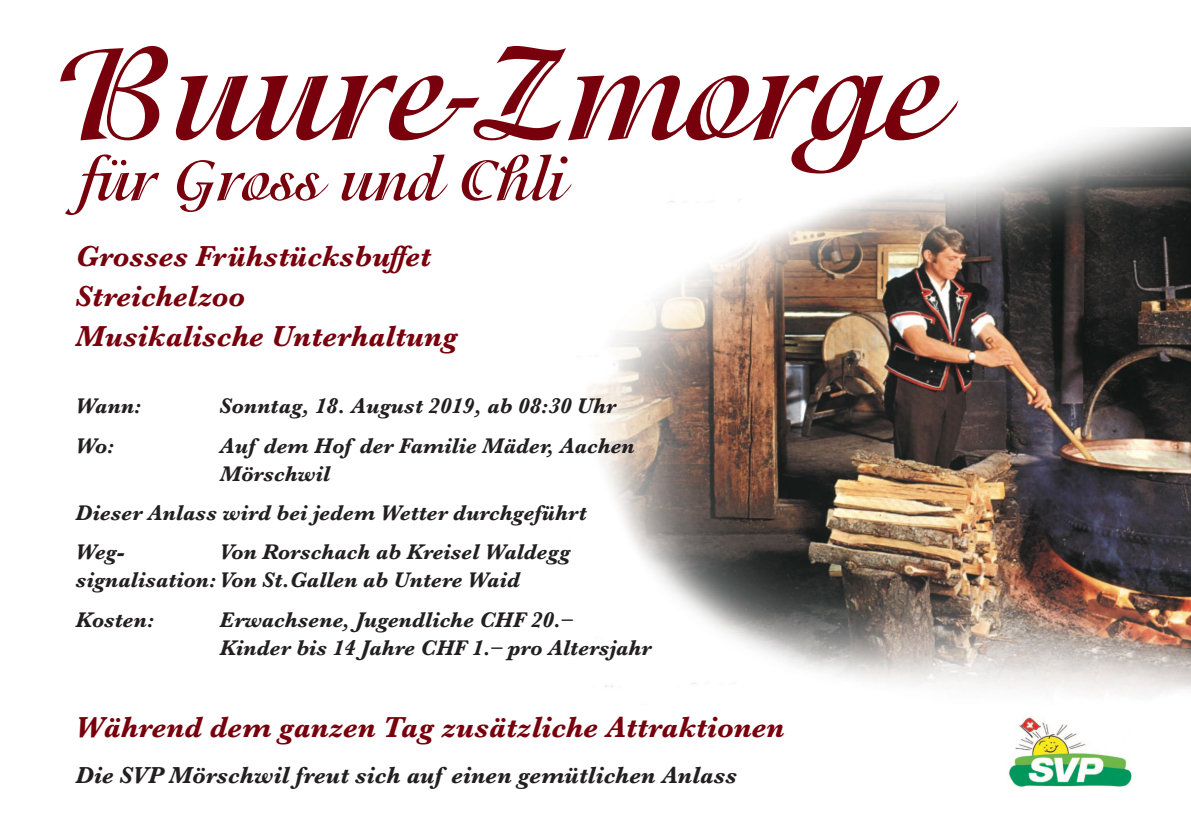
<style>
.page{position:relative;width:1191px;height:840px;background:#fff}
.page>*{position:absolute;margin:0;border:0;box-sizing:border-box;transform-origin:0 0}
.t1{font:700 144px "Isadora";color:#77000c}
.t2{font:700 62px "Isadora";color:#77000c}
.t3{font:italic 700 30px "Baskerville";color:#77000c}
.t4{font:italic 700 24px "Baskerville";color:#231f20}
.t5{font:italic 700 22px/28px "Baskerville";color:#231f20}
</style>
<div class="page">
<img style="left:586px;top:127px;width:605px;height:567px">
<div style="left:52px;top:30px;width:923px;height:146px;background:#fff"></div>
<img style="left:1008px;top:717px;width:124px;height:69px">
<p class="t1" style="left:52px;top:9px;width:889px">Buure-Zmorge</p>
<p class="t2" style="left:81px;top:144px;width:486px">für Gross und Chli</p>
<p class="t3" style="left:76px;top:235px;width:357px">Grosses Frühstücksbuffet</p>
<p class="t3" style="left:76px;top:275px;width:170px">Streichelzoo</p>
<p class="t3" style="left:76px;top:315px;width:383px">Musikalische Unterhaltung</p>
<p class="t5" style="left:76px;top:392px;width:67px">Wann:</p>
<p class="t5" style="left:220px;top:392px;width:398px">Sonntag, 18. August 2019, ab 08:30 Uhr</p>
<p class="t5" style="left:76px;top:431px;width:40px">Wo:</p>
<p class="t5" style="left:220px;top:431px;width:416px">Auf dem Hof der Familie Mäder, Aachen<br>Mörschwil</p>
<p class="t5" style="left:76px;top:498px;width:512px">Dieser Anlass wird bei jedem Wetter durchgeführt</p>
<p class="t5" style="left:76px;top:538px;width:50px">Weg-</p>
<p class="t5" style="left:220px;top:538px;width:352px">Von Rorschach ab Kreisel Waldegg</p>
<p class="t5" style="left:76px;top:566px;width:446px">signalisation:Von St.Gallen ab Untere Waid</p>
<p class="t5" style="left:76px;top:605px;width:80px">Kosten:</p>
<p class="t5" style="left:220px;top:605px;width:354px">Erwachsene, Jugendliche CHF 20.–</p>
<p class="t5" style="left:220px;top:633px;width:433px">Kinder bis 14 Jahre CHF 1.– pro Altersjahr</p>
<p class="t3" style="left:76px;top:706px;width:710px">Während dem ganzen Tag zusätzliche Attraktionen</p>
<p class="t4" style="left:76px;top:758px;width:663px">Die SVP Mörschwil freut sich auf einen gemütlichen Anlass</p>
</div>
